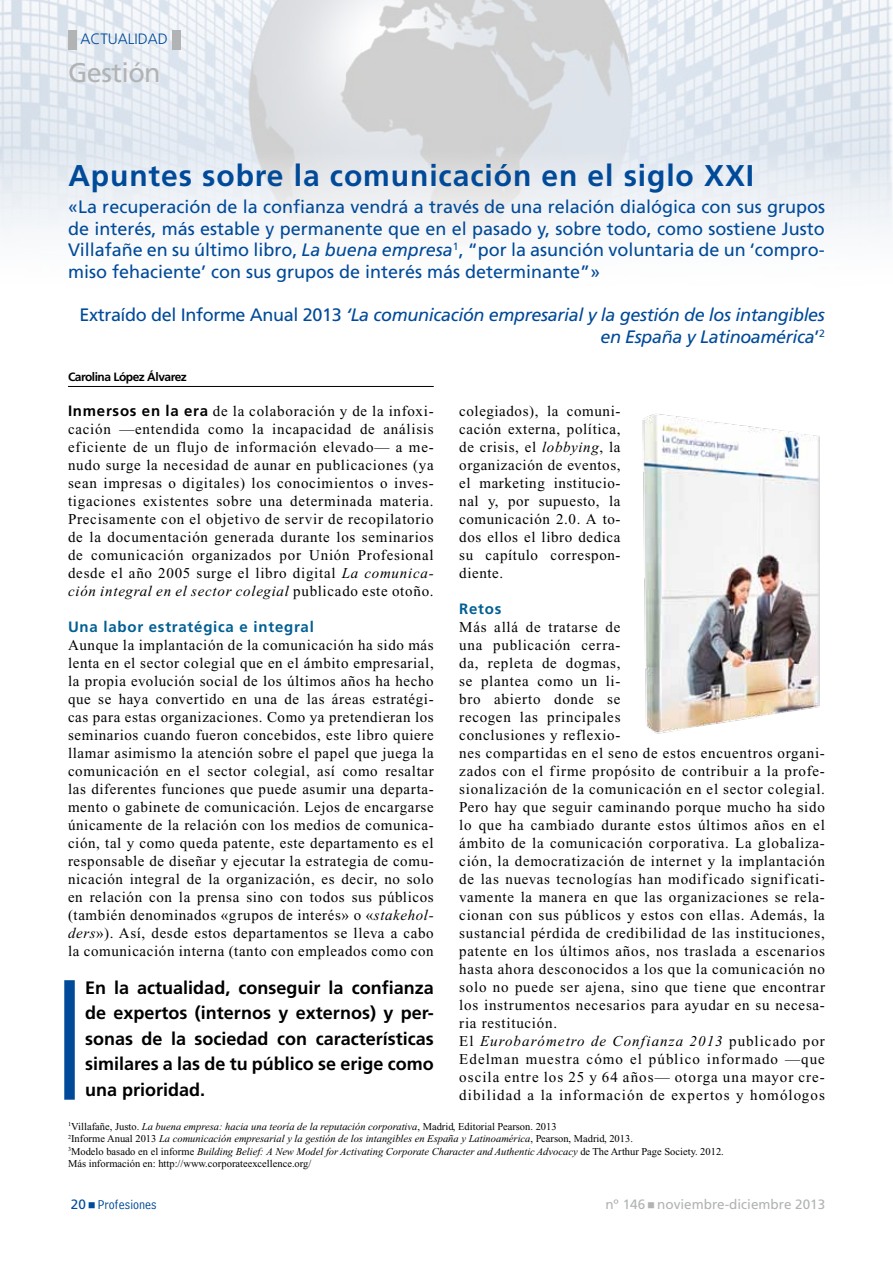
<style>
.page{position:relative;width:893px;height:1263px;background:#fff}
.page>*{position:absolute;margin:0;border:0;box-sizing:border-box;transform-origin:0 0}
.t1{font:700 30px "Frutiger";letter-spacing:.03em;color:#004a99}
.t2{font:27px "Frutiger";letter-spacing:-.02em;color:#b1b3b4}
.t3{font:18px/21.6px "Frutiger";color:#004a99;text-align:justify}
.t4{font:700 18px/25.5px "Frutiger";color:#000;text-align:justify}
.t5{font:italic 18px/21.6px "Frutiger";letter-spacing:-.02em;color:#004a99;text-align:right}
.t6{font:15px/18px "Times New Roman";letter-spacing:.05em;color:#000;text-align:justify}
.t7{font:700 15px "Frutiger";letter-spacing:.05em;color:#015f93}
.t8{font:300 15px "Frutiger";color:#004a99}
.t9{font:13.5px "Frutiger";color:#b1b3b4}
.t10{font:13.5px "Bell Centennial Std Address";color:#004a99}
.t11{font:13.5px "Frutiger";color:#004a99}
.t12{font:700 12px "Frutiger";letter-spacing:-.04em;color:#000}
.t13{font:italic 10.5px/12.6px "Times New Roman";color:#000}
.s1{font-style:italic}
.s2{font-style:normal}
.s3{font-family:"Frutiger";font-weight:700}
</style>
<div class="page">
<img style="left:0;top:0;width:893px;height:236px">
<div style="left:68px;top:30px;width:9px;height:19px;background:#b1b3b4"></div>
<div style="left:172px;top:30px;width:8px;height:19px;background:#b1b3b4"></div>
<hr style="left:68px;top:386px;width:366px;height:1px;background:#000">
<img style="left:642px;top:414px;width:178px;height:320px">
<div style="left:64px;top:980px;width:11px;height:120px;background:#004a99"></div>
<p class="t8" style="left:80px;top:31px;width:89px">ACTUALIDAD</p>
<h2 class="t2" style="left:68px;top:57px;width:94px">Gestión</h2>
<h1 class="t1" style="left:68px;top:158px;width:687px">Apuntes sobre la comunicación en el siglo XXI</h1>
<p class="t3" style="left:68px;top:196px;width:758px">«La recuperación de la confianza vendrá a través de una relación dialógica con sus grupos de interés, más estable y permanente que en el pasado y, sobre todo, como sostiene Justo Villafañe en su último libro, <span class="s1">La buena empresa</span><sup>1</sup>, “por la asunción voluntaria de un ‘compro&shy;miso fehaciente’ con sus grupos de interés más determinante”»</p>
<p class="t5" style="left:79px;top:304px;width:747px"><span class="s2">Extraído del Informe Anual 2013</span> ‘La comunicación empresarial y la gestión de los intangibles en España y Latinoamérica<span class="s2">’</span><sup>2</sup></p>
<p class="t12" style="left:68px;top:370px;width:120px">Carolina López Álvarez</p>
<p class="t6" style="left:68px;top:402px;width:367px"><span class="s3">Inmersos en la era</span> de la colaboración y de la infoxi&shy;cación —entendida como la incapacidad de análisis eficiente de un flujo de información elevado— a me&shy;nudo surge la necesidad de aunar en publicaciones (ya sean impresas o digitales) los conocimientos o inves&shy;tigaciones existentes sobre una determinada materia.<br>Precisamente con el objetivo de servir de recopilatorio de la documentación generada durante los seminarios de comunicación organizados por Unión Profesional desde el año 2005 surge el libro digital <span class="s1">La comunica&shy;ción integral en el sector colegial</span> publicado este otoño.</p>
<p class="t7" style="left:68px;top:618px;width:247px">Una labor estratégica e integral</p>
<p class="t6" style="left:68px;top:636px;width:367px">Aunque la implantación de la comunicación ha sido más lenta en el sector colegial que en el ámbito empresarial, la propia evolución social de los últimos años ha hecho que se haya convertido en una de las áreas estratégi&shy;cas para estas organizaciones. Como ya pretendieran los seminarios cuando fueron concebidos, este libro quiere llamar asimismo la atención sobre el papel que juega la comunicación en el sector colegial, así como resaltar las diferentes funciones que puede asumir una departa&shy;mento o gabinete de comunicación. Lejos de encargarse únicamente de la relación con los medios de comunica&shy;ción, tal y como queda patente, este departamento es el responsable de diseñar y ejecutar la estrategia de comu&shy;nicación integral de la organización, es decir, no solo en relación con la prensa sino con todos sus públicos (también denominados «grupos de interés» o «<span class="s1">stakehol&shy;ders</span>»). Así, desde estos departamentos se lleva a cabo la comunicación interna (tanto con empleados como con</p>
<p class="t6" style="left:459px;top:402px;width:163px">colegiados), la comuni&shy;cación externa, política, de crisis, el <span class="s1">lobbying</span>, la organización de eventos, el marketing institucio&shy;nal y, por supuesto, la comunicación 2.0. A to&shy;dos ellos el libro dedica su capítulo correspon&shy;diente.</p>
<p class="t7" style="left:459px;top:600px;width:44px">Retos</p>
<p class="t6" style="left:459px;top:618px;width:367px;text-align:left">Más allá de tratarse de<br>una publicación cerra-<br>da, repleta de dogmas,<br>se plantea como un li-<br>bro abierto donde se<br>recogen las principales<br>conclusiones y reflexio-<br>nes compartidas en el seno de estos encuentros organi&shy;zados con el firme propósito de contribuir a la profe&shy;sionalización de la comunicación en el sector colegial.<br>Pero hay que seguir caminando porque mucho ha sido lo que ha cambiado durante estos últimos años en el ámbito de la comunicación corporativa. La globaliza&shy;ción, la democratización de internet y la implantación de las nuevas tecnologías han modificado significati&shy;vamente la manera en que las organizaciones se rela&shy;cionan con sus públicos y estos con ellas. Además, la sustancial pérdida de credibilidad de las instituciones, patente en los últimos años, nos traslada a escenarios hasta ahora desconocidos a los que la comunicación no solo no puede ser ajena, sino que tiene que encontrar los instrumentos necesarios para ayudar en su necesa&shy;ria restitución.<br>El <span class="s1">Eurobarómetro de Confianza 2013</span> publicado por Edelman muestra cómo el público informado —que oscila entre los 25 y 64 años— otorga una mayor cre&shy;dibilidad a la información de expertos y homólogos</p>
<p class="t13" style="left:68px;top:1120px;width:657px"><sup>1</sup><span class="s2">Villafañe, Justo.</span> La buena empresa: hacia una teoría de la reputación corporativa<span class="s2">, Madrid, Editorial Pearson. 2013<br></span><sup>2</sup><span class="s2">Informe Anual 2013</span> La comunicación empresarial y la gestión de los intangibles en España y Latinoamérica<span class="s2">, Pearson, Madrid, 2013.<br></span><sup>3</sup><span class="s2">Modelo basado en el informe</span> Building Belief: A New Model for Activating Corporate Character and Authentic Advocacy <span class="s2">de The Arthur Page Society. 2012.<br>Más información en: http://www.corporateexcellence.org/</span></p>
<p class="t4" style="left:85px;top:975px;width:350px">En la actualidad, conseguir la confianza de expertos (internos y externos) y per&shy;sonas de la sociedad con características similares a las de tu público se erige como una prioridad.</p>
<p class="t11" style="left:71px;top:1197px;width:17px">20</p>
<p class="t10" style="left:98px;top:1197px;width:60px">Profesiones</p>
<p class="t9" style="left:605px;top:1197px;width:41px">nº 146</p>
<p class="t9" style="left:657px;top:1197px;width:170px">noviembre-diciembre 2013</p>
</div>
